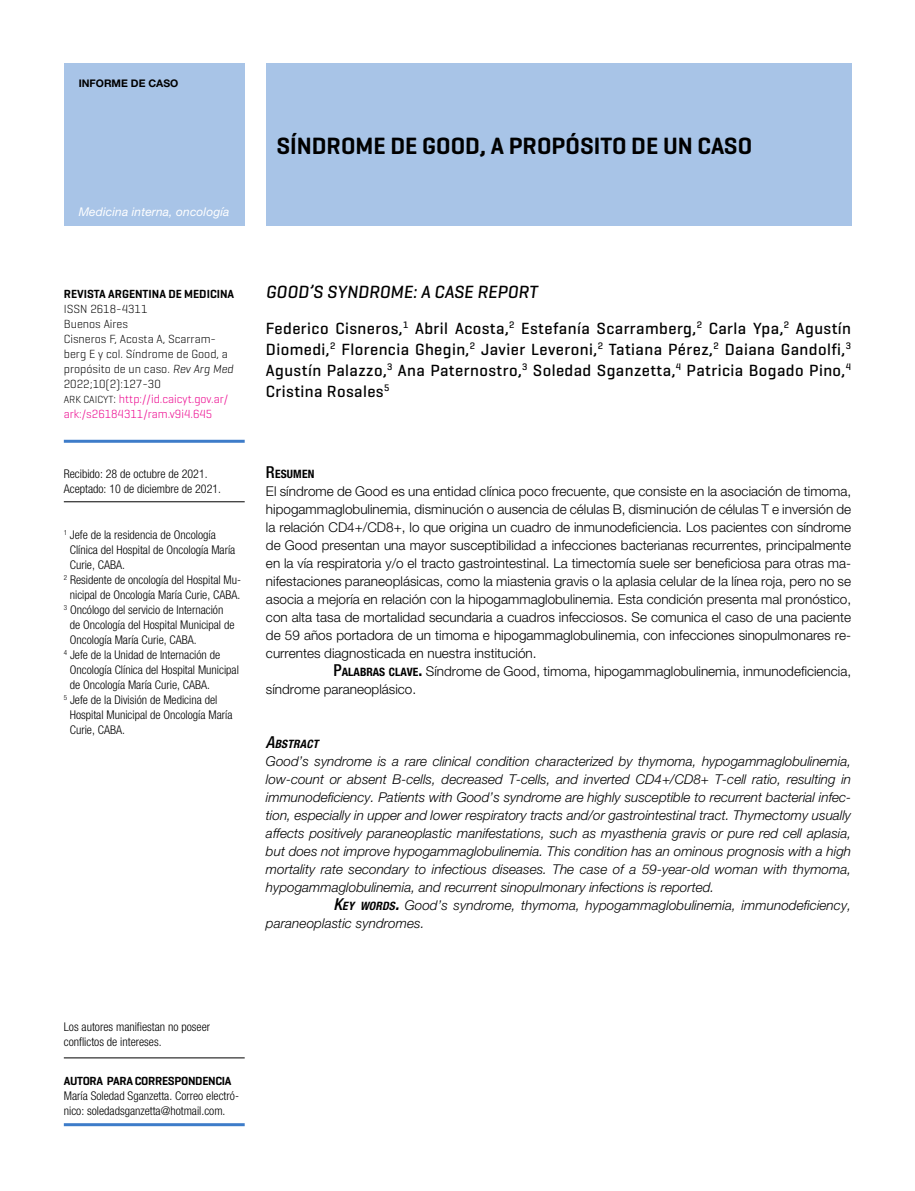
<style>
.page{position:relative;width:915px;height:1191px;background:#fff}
.page>*{position:absolute;margin:0;border:0;box-sizing:border-box;transform-origin:0 0}
.t1{font:600 24px "Geogrotesque";color:#000}
.t2{font:italic 500 18px "Geogrotesque";color:#000}
.t3{font:500 16.5px/21px "Geogrotesque";letter-spacing:.025em;color:#000;text-align:justify}
.t4{font:300 13.5px "Helvetica Neue LT Std";color:#000}
.t5{font:italic 300 13.5px "Helvetica Neue LT Std";color:#000}
.t6{font:300 condensed 12px/15px "Helvetica Neue LT Std";color:#000}
.t7{font:300 12px/15px "Geogrotesque";color:#000}
.t8{font:600 12px "Geogrotesque";color:#000}
.t9{font:italic 12px "Helvetica Neue LT Std";letter-spacing:.01em;color:#fff}
.t10{font:600 12px "Geogrotesque";letter-spacing:-.025em;color:#000}
.t11{font:italic 700 condensed 11.55px "Helvetica Neue LT Std";letter-spacing:.015em;color:#000}
.t12{font:700 condensed 11.55px "Helvetica Neue LT Std";letter-spacing:.015em;color:#000}
.t13{font:700 10.5px "Helvetica Neue LT Std";color:#000}
.s1{font-style:italic}
.s2{font-size:10.5px}
.s3{font-style:inherit}
.s4{color:#ec008c}
.s5{font-weight:500;font-size:16.5px}
.s6{font-weight:500;font-stretch:condensed;font-size:16.5px}
.s7{font-weight:700;font-stretch:condensed;font-size:11.55px}
.s8{font-weight:700;font-stretch:condensed;font-size:16.5px}
</style>
<div class="page">
<div style="left:64px;top:64px;width:180px;height:162px;background:#a8c4e7"></div>
<div style="left:266px;top:64px;width:584px;height:162px;background:#a8c4e7"></div>
<hr style="left:64px;top:1057px;width:180px;height:1px;background:#000">
<hr style="left:64px;top:1123px;width:180px;height:3px;background:#3d7cc9">
<hr style="left:64px;top:440px;width:180px;height:3px;background:#3d7cc9">
<hr style="left:64px;top:501px;width:180px;height:1px;background:#000">
<p class="t13" style="left:79px;top:76px;width:101px">INFORME DE CASO</p>
<p class="t9" style="left:79px;top:205px;width:152px">Medicina interna, oncología</p>
<h1 class="t1" style="left:276px;top:130px;width:477px">SÍNDROME DE GOOD, A PROPÓSITO DE UN CASO</h1>
<p class="t8" style="left:64px;top:286px;width:172px">REVISTA ARGENTINA DE MEDICINA</p>
<p class="t7" style="left:64px;top:301px;width:171px">ISSN 2618-4311<br>Buenos Aires<br>Cisneros F, Acosta A, Scarram&shy;berg E y col. Síndrome de Good, a propósito de un caso. <span class="s1">Rev Arg Med<br></span>2022;10(2):127-30<br><span class="s2">ARK CAICYT</span><span class="s3">:</span> <span class="s4">http://id.caicyt.gov.ar/ ark:/s26184311/ram.v9i4.645</span></p>
<p class="t6" style="left:64px;top:466px;width:159px">Recibido: 28 de octubre de 2021.<br>Aceptado: 10 de diciembre de 2021.</p>
<p class="t6" style="left:64px;top:526px;width:153px"><sup>1</sup> Jefe de la residencia de Oncología</p>
<p class="t6" style="left:70px;top:541px;width:167px">Clínica del Hospital de Oncología María</p>
<p class="t6" style="left:70px;top:556px;width:57px">Curie, CABA.</p>
<p class="t6" style="left:64px;top:571px;width:179px"><sup>2</sup> Residente de oncología del Hospital Mu-</p>
<p class="t6" style="left:70px;top:586px;width:172px">nicipal de Oncología María Curie, CABA.</p>
<p class="t6" style="left:64px;top:601px;width:161px"><sup>3</sup> Oncólogo del servicio de Internación</p>
<p class="t6" style="left:70px;top:616px;width:166px">de Oncología del Hospital Municipal de</p>
<p class="t6" style="left:70px;top:631px;width:128px">Oncología María Curie, CABA.</p>
<p class="t6" style="left:64px;top:646px;width:158px"><sup>4</sup> Jefe de la Unidad de Internación de</p>
<p class="t6" style="left:70px;top:661px;width:170px">Oncología Clínica del Hospital Municipal</p>
<p class="t6" style="left:70px;top:676px;width:142px">de Oncología María Curie, CABA.</p>
<p class="t6" style="left:64px;top:691px;width:155px"><sup>5</sup> Jefe de la División de Medicina del</p>
<p class="t6" style="left:70px;top:706px;width:164px">Hospital Municipal de Oncología María</p>
<p class="t6" style="left:70px;top:721px;width:57px">Curie, CABA.</p>
<h2 class="t2" style="left:266px;top:280px;width:273px">GOOD’S SYNDROME: A CASE REPORT</h2>
<p class="t3" style="left:266px;top:317px;width:586px">Federico Cisneros,<sup>1</sup> Abril Acosta,<sup>2</sup> Estefanía Scarramberg,<sup>2</sup> Carla Ypa,<sup>2</sup> Agustín Diomedi,<sup>2</sup> Florencia Ghegin,<sup>2</sup> Javier Leveroni,<sup>2</sup> Tatiana Pérez,<sup>2</sup> Daiana Gandolfi,<sup>3<br></sup>Agustín Palazzo,<sup>3</sup> Ana Paternostro,<sup>3</sup> Soledad Sganzetta,<sup>4</sup> Patricia Bogado Pino,<sup>4<br></sup>Cristina Rosales<sup>5</sup></p>
<p class="t12" style="left:266px;top:467px;width:50px"><span class="s5">R</span>ESUMEN</p>
<p class="t4" style="left:266px;top:483px;width:586px">El síndrome de Good es una entidad clínica poco frecuente, que consiste en la asociación de timoma,</p>
<p class="t4" style="left:266px;top:501px;width:586px">hipogammaglobulinemia, disminución o ausencia de células B, disminución de células T e inversión de</p>
<p class="t4" style="left:266px;top:519px;width:586px">la relación CD4+/CD8+, lo que origina un cuadro de inmunodeficiencia. Los pacientes con síndrome</p>
<p class="t4" style="left:266px;top:537px;width:586px">de Good presentan una mayor susceptibilidad a infecciones bacterianas recurrentes, principalmente</p>
<p class="t4" style="left:266px;top:555px;width:586px">en la vía respiratoria y/o el tracto gastrointestinal. La timectomía suele ser beneficiosa para otras ma-</p>
<p class="t4" style="left:266px;top:573px;width:586px">nifestaciones paraneoplásicas, como la miastenia gravis o la aplasia celular de la línea roja, pero no se</p>
<p class="t4" style="left:266px;top:591px;width:586px">asocia a mejoría en relación con la hipogammaglobulinemia. Esta condición presenta mal pronóstico,</p>
<p class="t4" style="left:266px;top:609px;width:586px">con alta tasa de mortalidad secundaria a cuadros infecciosos. Se comunica el caso de una paciente</p>
<p class="t4" style="left:266px;top:627px;width:586px">de 59 años portadora de un timoma e hipogammaglobulinemia, con infecciones sinopulmonares re-</p>
<p class="t4" style="left:266px;top:645px;width:272px">currentes diagnosticada en nuestra institución.</p>
<p class="t4" style="left:333px;top:663px;width:519px"><span class="s6">P</span><span class="s7">ALABRAS CLAVE</span><span class="s8">.</span> Síndrome de Good, timoma, hipogammaglobulinemia, inmunodeficiencia,</p>
<p class="t4" style="left:266px;top:681px;width:152px">síndrome paraneoplásico.</p>
<p class="t11" style="left:266px;top:737px;width:54px"><span class="s5">A</span>BSTRACT</p>
<p class="t5" style="left:266px;top:753px;width:586px">Good’s syndrome is a rare clinical condition characterized by thymoma, hypogammaglobulinemia,</p>
<p class="t5" style="left:266px;top:771px;width:586px">low-count or absent B-cells, decreased T-cells, and inverted CD4+/CD8+ T-cell ratio, resulting in</p>
<p class="t5" style="left:266px;top:789px;width:586px">immunodeficiency. Patients with Good’s syndrome are highly susceptible to recurrent bacterial infec-</p>
<p class="t5" style="left:266px;top:807px;width:586px">tion, especially in upper and lower respiratory tracts and/or gastrointestinal tract. Thymectomy usually</p>
<p class="t5" style="left:266px;top:825px;width:586px">affects positively paraneoplastic manifestations, such as myasthenia gravis or pure red cell aplasia,</p>
<p class="t5" style="left:266px;top:843px;width:586px">but does not improve hypogammaglobulinemia. This condition has an ominous prognosis with a high</p>
<p class="t5" style="left:266px;top:861px;width:586px">mortality rate secondary to infectious diseases. The case of a 59-year-old woman with thymoma,</p>
<p class="t5" style="left:266px;top:879px;width:449px">hypogammaglobulinemia, and recurrent sinopulmonary infections is reported.</p>
<p class="t5" style="left:333px;top:897px;width:519px"><span class="s6">K</span><span class="s7">EY WORDS</span><span class="s8">.</span> Good’s syndrome, thymoma, hypogammaglobulinemia, immunodeficiency,</p>
<p class="t5" style="left:266px;top:915px;width:160px">paraneoplastic syndromes.</p>
<p class="t6" style="left:64px;top:1019px;width:148px">Los autores manifiestan no poseer conflictos de intereses.</p>
<p class="t10" style="left:64px;top:1073px;width:169px">AUTORA PARA CORRESPONDENCIA</p>
<p class="t6" style="left:64px;top:1088px;width:177px">María Soledad Sganzetta. Correo electró&shy;nico: soledadsganzetta@hotmail.com.</p>
</div>
